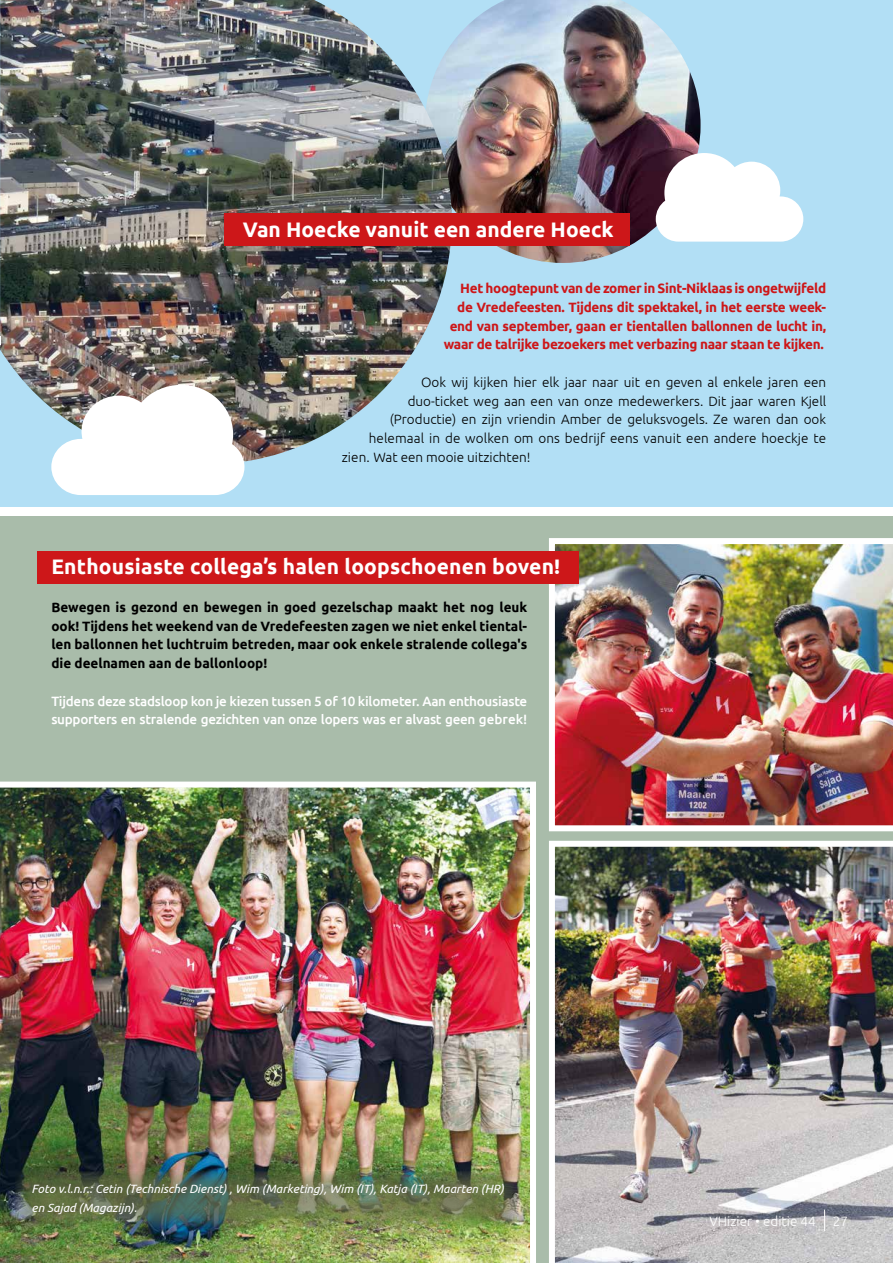
<style>
.page{position:relative;width:893px;height:1263px;background:#fff}
.page>*{position:absolute;margin:0;border:0;box-sizing:border-box;transform-origin:0 0}
.t1{font:700 21px "Ubuntu";letter-spacing:.01em;color:#fff}
.t2{font:300 13.5px "Ubuntu";color:#000}
.t3{font:700 13.5px/18.8px "Ubuntu";color:#000;text-align:justify}
.t4{font:700 13.5px/18.8px "Ubuntu";letter-spacing:-.02em;color:#cd1719;text-align:right}
.t5{font:500 13.5px/18.8px "Ubuntu";letter-spacing:-.02em;color:#fff}
.t6{font:300 13.5px "Ubuntu";color:#fff}
.t7{font:italic 12px/18.8px "Ubuntu";color:#fff}
</style>
<div class="page">
<div style="left:0;top:517px;width:893px;height:746px;background:#a9bcaa"></div>
<img style="left:1px;top:781px;width:535px;height:482px">
<img style="left:0;top:420px;width:1px;height:843px">
<div style="left:0;top:0;width:893px;height:506px;background:#b2dff5"></div>
<img style="left:452px;top:0;width:249px;height:263px">
<img style="left:0;top:0;width:452px;height:464px">
<div style="left:224px;top:214px;width:405px;height:32px;background:#cd1719"></div>
<img style="left:549px;top:841px;width:344px;height:422px">
<img style="left:549px;top:538px;width:344px;height:293px">
<svg style="left:51px;top:385px;width:193px;height:110px;background:#e4e5e5"></svg>
<svg style="left:656px;top:153px;width:147px;height:89px;background:#e6ebef"></svg>
<img style="left:15px;top:1171px;width:502px;height:56px">
<div style="left:37px;top:551px;width:541px;height:32px;background:#cd1719"></div>
<svg style="left:824px;top:1210px;width:1px;height:21px"></svg>
<h1 class="t1" style="left:243px;top:217px;width:372px">Van Hoecke vanuit een andere Hoeck</h1>
<p class="t4" style="left:444px;top:279px;width:384px">Het hoogtepunt van de zomer in Sint-Niklaas is ongetwijfeld de Vredefeesten. Tijdens dit spektakel, in het eerste week&shy;end van september, gaan er tientallen ballonnen de lucht in, waar de talrijke bezoekers met verbazing naar staan te kijken.</p>
<p class="t2" style="left:421px;top:374px;width:407px">Ook wij kijken hier elk jaar naar uit en geven al enkele jaren een</p>
<p class="t2" style="left:408px;top:393px;width:420px">duo-ticket weg aan een van onze medewerkers. Dit jaar waren Kjell</p>
<p class="t2" style="left:390px;top:411px;width:438px">(Productie) en zijn vriendin Amber de geluksvogels. Ze waren dan ook</p>
<p class="t2" style="left:369px;top:430px;width:459px">helemaal in de wolken om ons bedrijf eens vanuit een andere hoeckje te</p>
<p class="t2" style="left:342px;top:449px;width:190px">zien. Wat een mooie uitzichten!</p>
<h1 class="t1" style="left:51px;top:554px;width:510px">Enthousiaste collega’s halen loopschoenen boven!</h1>
<p class="t3" style="left:51px;top:597px;width:477px">Bewegen is gezond en bewegen in goed gezelschap maakt het nog leuk ook! Tijdens het weekend van de Vredefeesten zagen we niet enkel tiental&shy;len ballonnen het luchtruim betreden, maar ook enkele stralende collega's die deelnamen aan de ballonloop!</p>
<p class="t5" style="left:51px;top:691px;width:477px">Tijdens deze stadsloop kon je kiezen tussen 5 of 10 kilometer. Aan enthousiaste supporters en stralende gezichten van onze lopers was er alvast geen gebrek!</p>
<p class="t7" style="left:31px;top:1179px;width:474px">Foto v.l.n.r.: Cetin (Technische Dienst) , Wim (Marketing), Wim (IT), Katja (IT), Maarten (HR) en Sajad (Magazijn).</p>
<p class="t6" style="left:709px;top:1213px;width:108px">VHizier • editie 44</p>
<p class="t6" style="left:833px;top:1213px;width:17px">27</p>
</div>
